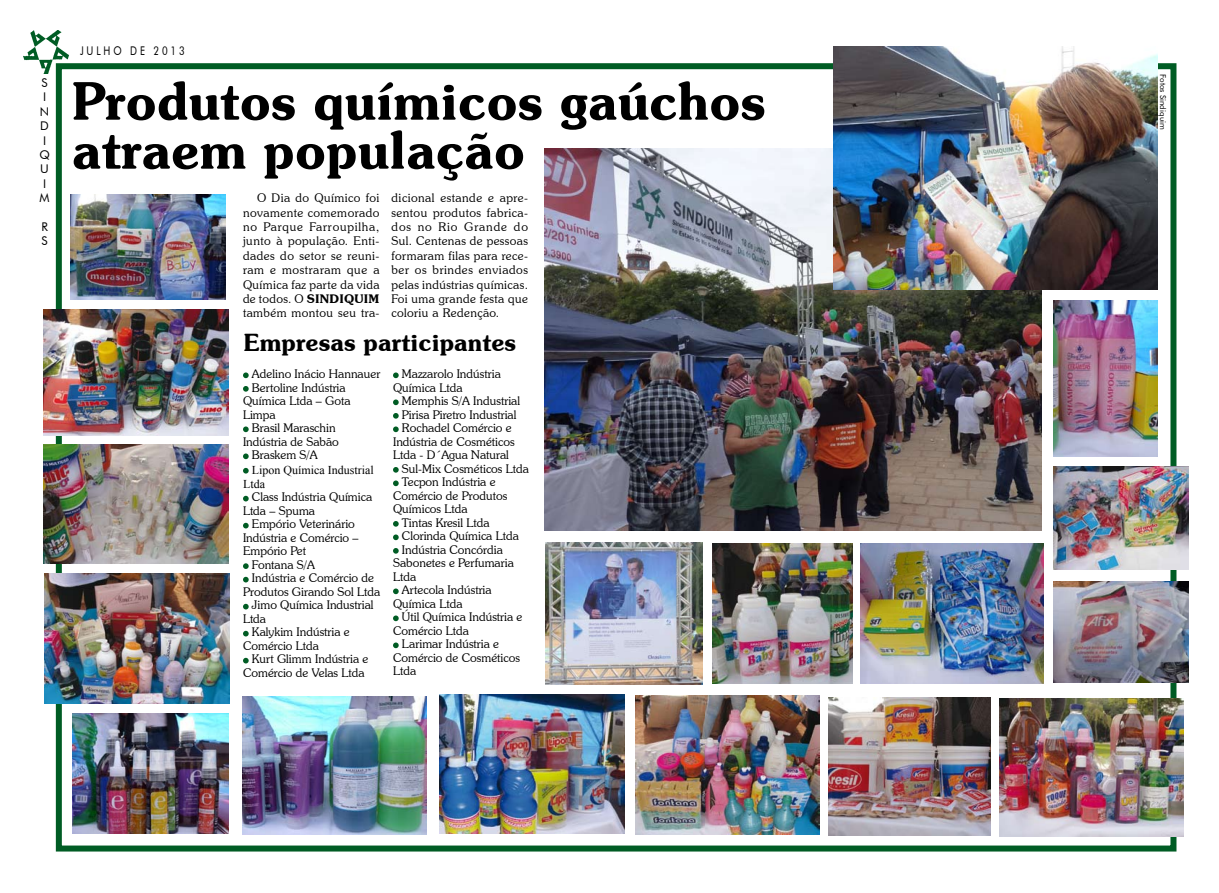
<style>
.page{position:relative;width:1219px;height:893px;background:#fff}
.page>*{position:absolute;margin:0;border:0;box-sizing:border-box;transform-origin:0 0}
.t1{font:600 52px/49px "Souvenir IT Cby BT";color:#000}
.t2{font:600 24px "Souvenir IT Cby BT";color:#000}
.t3{font:300 12px/14.4px "Souvenir IT Cby BT";color:#000;text-align:justify}
.t4{font:12px/14.4px "Times New Roman";color:#000}
.t5{font:12px "Futura BT";color:#000;scale:.8 1}
.t6{font:12px/14.4px "Futura BT";color:#000;text-align:center}
.t7{font:8px "Futura BT";color:#000}
.s1{font-weight:600}
</style>
<div class="page">
<img style="left:72px;top:713px;width:157px;height:120px">
<div style="left:56px;top:63px;width:1120px;height:788px;border:6px solid #005c24"></div>
<img style="left:999px;top:698px;width:184px;height:138px">
<img style="left:24px;top:30px;width:45px;height:43px">
<img style="left:544px;top:148px;width:497px;height:383px">
<img style="left:833px;top:46px;width:325px;height:244px">
<img style="left:44px;top:309px;width:184px;height:126px">
<img style="left:45px;top:574px;width:184px;height:129px">
<img style="left:704px;top:696px;width:115px;height:138px">
<img style="left:44px;top:444px;width:184px;height:120px">
<img style="left:712px;top:544px;width:140px;height:139px">
<img style="left:828px;top:697px;width:162px;height:138px">
<img style="left:71px;top:194px;width:154px;height:105px">
<img style="left:1053px;top:466px;width:135px;height:103px">
<img style="left:242px;top:696px;width:184px;height:138px">
<img style="left:1053px;top:300px;width:104px;height:156px">
<img style="left:440px;top:695px;width:184px;height:138px">
<img style="left:860px;top:544px;width:183px;height:139px">
<img style="left:1053px;top:581px;width:135px;height:102px">
<img style="left:545px;top:542px;width:157px;height:142px">
<svg style="left:243px;top:372px;width:6px;height:6px"></svg>
<svg style="left:243px;top:386px;width:6px;height:6px"></svg>
<svg style="left:243px;top:426px;width:6px;height:6px"></svg>
<svg style="left:243px;top:453px;width:6px;height:6px"></svg>
<svg style="left:243px;top:468px;width:6px;height:6px"></svg>
<svg style="left:243px;top:496px;width:6px;height:5px"></svg>
<svg style="left:243px;top:523px;width:6px;height:5px"></svg>
<svg style="left:243px;top:563px;width:6px;height:6px"></svg>
<svg style="left:243px;top:577px;width:6px;height:5px"></svg>
<svg style="left:243px;top:604px;width:6px;height:5px"></svg>
<svg style="left:243px;top:631px;width:6px;height:5px"></svg>
<svg style="left:243px;top:658px;width:6px;height:5px"></svg>
<svg style="left:393px;top:372px;width:6px;height:6px"></svg>
<svg style="left:393px;top:399px;width:6px;height:6px"></svg>
<svg style="left:393px;top:413px;width:6px;height:6px"></svg>
<svg style="left:393px;top:426px;width:6px;height:6px"></svg>
<svg style="left:393px;top:467px;width:6px;height:6px"></svg>
<svg style="left:393px;top:480px;width:6px;height:6px"></svg>
<svg style="left:393px;top:521px;width:6px;height:6px"></svg>
<svg style="left:393px;top:534px;width:6px;height:6px"></svg>
<svg style="left:393px;top:548px;width:6px;height:6px"></svg>
<svg style="left:393px;top:588px;width:6px;height:6px"></svg>
<svg style="left:393px;top:615px;width:6px;height:6px"></svg>
<svg style="left:393px;top:642px;width:6px;height:6px"></svg>
<img style="left:635px;top:696px;width:69px;height:138px">
<p class="t6" style="left:39px;top:75px;width:12px">S<br>I<br>N<br>D<br>I<br>Q<br>U<br>I<br>M</p>
<p class="t6" style="left:41px;top:219px;width:8px;text-align:left">R<br>S</p>
<p class="t5" style="left:80px;top:43px;width:132px">j u l h o D E 2 0 1 3</p>
<h1 class="t1" style="left:72px;top:76px;width:696px">Produtos químicos gaúchos atraem população</h1>
<p class="t3" style="left:243px;top:191px;width:138px;text-indent:14px">O Dia do Químico foi novamente comemorado no Parque Farroupilha, junto à população. Enti&shy;dades do setor se reuni&shy;ram e mostraram que a Química faz parte da vida de todos. O <span class="s1">SINDIQUIM </span>também montou seu tra-</p>
<p class="t3" style="left:392px;top:191px;width:138px">dicional estande e apre&shy;sentou produtos fabrica&shy;dos no Rio Grande do Sul. Centenas de pessoas formaram filas para rece&shy;ber os brindes enviados pelas indústrias químicas.<br>Foi uma grande festa que coloriu a Redenção.</p>
<h2 class="t2" style="left:243px;top:328px;width:274px">Empresas participantes</h2>
<p class="t3" style="left:252px;top:367px;width:130px">Adelino Inácio Hannauer</p>
<p class="t3" style="left:252px;top:380px;width:95px">Bertoline Indústria</p>
<p class="t3" style="left:243px;top:394px;width:109px">Química Ltda – Gota</p>
<p class="t3" style="left:243px;top:407px;width:34px">Limpa</p>
<p class="t3" style="left:252px;top:421px;width:85px">Brasil Maraschin</p>
<p class="t3" style="left:243px;top:434px;width:97px">Indústria de Sabão</p>
<p class="t3" style="left:252px;top:448px;width:67px">Braskem S/A</p>
<p class="t4" style="left:243px;top:462px;width:132px;text-indent:9px">Lipon Química Industrial<br>Ltda</p>
<p class="t3" style="left:243px;top:490px;width:131px;line-height:13.5px;text-indent:9px">Class Indústria Química<br>Ltda – Spuma</p>
<p class="t3" style="left:252px;top:517px;width:104px">Empório Veterinário</p>
<p class="t3" style="left:243px;top:530px;width:117px">Indústria e Comércio –</p>
<p class="t3" style="left:243px;top:544px;width:65px">Empório Pet</p>
<p class="t3" style="left:252px;top:557px;width:65px">Fontana S/A</p>
<p class="t3" style="left:252px;top:571px;width:124px">Indústria e Comércio de</p>
<p class="t3" style="left:243px;top:584px;width:139px">Produtos Girando Sol Ltda</p>
<p class="t3" style="left:252px;top:598px;width:123px">Jimo Química Industrial</p>
<p class="t3" style="left:243px;top:611px;width:25px">Ltda</p>
<p class="t3" style="left:252px;top:625px;width:99px">Kalykim Indústria e</p>
<p class="t3" style="left:243px;top:638px;width:78px">Comércio Ltda</p>
<p class="t3" style="left:252px;top:652px;width:118px">Kurt Glimm Indústria e</p>
<p class="t3" style="left:243px;top:665px;width:123px">Comércio de Velas Ltda</p>
<p class="t3" style="left:393px;top:367px;width:109px;line-height:13.5px;text-indent:9px">Mazzarolo Indústria<br>Química Ltda</p>
<p class="t3" style="left:402px;top:394px;width:120px">Memphis S/A Industrial</p>
<p class="t3" style="left:402px;top:407px;width:116px">Pirisa Piretro Industrial</p>
<p class="t3" style="left:402px;top:421px;width:111px">Rochadel Comércio e</p>
<p class="t3" style="left:393px;top:434px;width:123px">Indústria de Cosméticos</p>
<p class="t3" style="left:393px;top:448px;width:117px">Ltda - D´Agua Natural</p>
<p class="t3" style="left:402px;top:461px;width:129px">Sul-Mix Cosméticos Ltda</p>
<p class="t3" style="left:402px;top:475px;width:95px">Tecpon Indústria e</p>
<p class="t3" style="left:393px;top:488px;width:116px">Comércio de Produtos</p>
<p class="t3" style="left:393px;top:502px;width:76px">Químicos Ltda</p>
<p class="t3" style="left:402px;top:515px;width:89px">Tintas Kresil Ltda</p>
<p class="t3" style="left:402px;top:529px;width:118px">Clorinda Química Ltda</p>
<p class="t3" style="left:402px;top:542px;width:102px">Indústria Concórdia</p>
<p class="t3" style="left:393px;top:556px;width:122px">Sabonetes e Perfumaria</p>
<p class="t3" style="left:393px;top:569px;width:25px">Ltda</p>
<p class="t3" style="left:402px;top:583px;width:91px">Artecola Indústria</p>
<p class="t3" style="left:393px;top:596px;width:71px">Química Ltda</p>
<p class="t3" style="left:402px;top:610px;width:122px">Útil Química Indústria e</p>
<p class="t3" style="left:393px;top:623px;width:78px">Comércio Ltda</p>
<p class="t3" style="left:402px;top:637px;width:99px">Larimar Indústria e</p>
<p class="t3" style="left:393px;top:650px;width:129px">Comércio de Cosméticos</p>
<p class="t3" style="left:393px;top:664px;width:25px">Ltda</p>
<p class="t7" style="left:1168px;top:74px;width:57px;rotate:90deg">Fotos Sindiquim</p>
</div>
